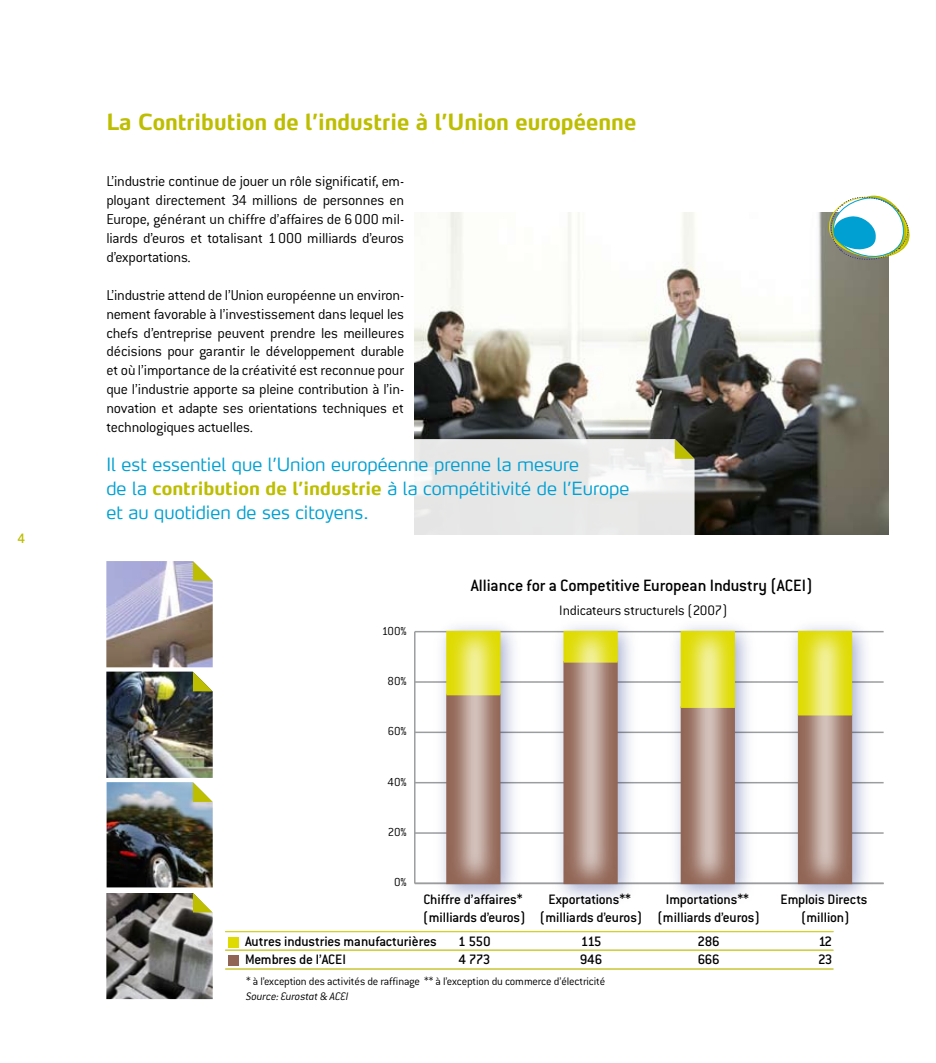
<style>
.page{position:relative;width:936px;height:1063px;background:#fff}
.page>*{position:absolute;margin:0;border:0;box-sizing:border-box;transform-origin:0 0}
.t1{font:700 22.05px "Max";color:#bdbe01;scale:.95 1}
.t2{font:300 18px/24px "Max";color:#00a0d2}
.t3{font:500 18px "Conduit ITC";letter-spacing:-.01em;color:#000}
.t4{font:300 15.75px/18.9px "Conduit ITC";letter-spacing:-.015em;color:#000;text-align:justify}
.t5{font:500 15px/18px "Conduit ITC";letter-spacing:-.01em;color:#000}
.t6{font:300 15px "Conduit ITC";letter-spacing:-.01em;color:#000}
.t7{font:500 15px "Conduit ITC";color:#bdbe01}
.t8{font:300 12.75px "Conduit ITC";letter-spacing:-.01em;color:#000}
.t9{font:300 12px "Conduit ITC";letter-spacing:-.015em;color:#000}
.t10{font:italic 300 12px "Conduit ITC";letter-spacing:-.01em;color:#000}
.s1{font-weight:700;color:#bdbe01}
</style>
<div class="page">
<img style="left:414px;top:212px;width:474px;height:322px">
<svg style="left:414px;top:439px;width:280px;height:96px"></svg>
<img style="left:106px;top:561px;width:107px;height:106px">
<svg style="left:193px;top:561px;width:20px;height:20px"></svg>
<img style="left:106px;top:672px;width:107px;height:106px">
<svg style="left:193px;top:672px;width:20px;height:19px"></svg>
<img style="left:107px;top:782px;width:106px;height:105px">
<svg style="left:193px;top:782px;width:20px;height:20px"></svg>
<img style="left:106px;top:893px;width:107px;height:106px">
<svg style="left:193px;top:893px;width:20px;height:19px"></svg>
<svg style="left:827px;top:195px;width:83px;height:68px"></svg>
<img style="left:414px;top:625px;width:116px;height:274px">
<img style="left:530px;top:625px;width:117px;height:274px">
<img style="left:647px;top:625px;width:117px;height:274px">
<img style="left:764px;top:625px;width:120px;height:274px">
<hr style="left:225px;top:950px;width:608px;height:1px;background:#dfdb00">
<hr style="left:225px;top:969px;width:608px;height:1px;background:#dfdb00">
<hr style="left:225px;top:931px;width:608px;height:1px;background:#dfdb00">
<div style="left:228px;top:937px;width:11px;height:10px;background:#dfdb00"></div>
<div style="left:228px;top:955px;width:11px;height:10px;background:#916555"></div>
<p class="t7" style="left:17px;top:530px;width:9px">4</p>
<h1 class="t1" style="left:106px;top:108px;width:559px">La Contribution de l’industrie à l’Union européenne</h1>
<p class="t4" style="left:106px;top:172px;width:299px">L’industrie continue de jouer un rôle significatif, em&shy;ployant directement 34 millions de personnes en Europe, générant un chiffre d’affaires de 6000 mil&shy;liards d’euros et totalisant 1000 milliards d’euros d’exportations.</p>
<p class="t4" style="left:106px;top:285px;width:299px">L’industrie attend de l’Union européenne un environ&shy;nement favorable à l’investissement dans lequel les chefs d’entreprise peuvent prendre les meilleures décisions pour garantir le développement durable et où l’importance de la créativité est reconnue pour que l’industrie apporte sa pleine contribution à l’in&shy;novation et adapte ses orientations techniques et technologiques actuelles.</p>
<p class="t2" style="left:106px;top:452px;width:524px">Il est essentiel que l’Union européenne prenne la mesure<br>de la <span class="s1">contribution de l’industrie</span> à la compétitivité de l’Europe et au quotidien de ses citoyens.</p>
<p class="t8" style="left:382px;top:624px;width:26px">100%</p>
<p class="t8" style="left:387px;top:674px;width:21px">80%</p>
<p class="t8" style="left:388px;top:725px;width:21px">60%</p>
<p class="t8" style="left:387px;top:775px;width:21px">40%</p>
<p class="t8" style="left:388px;top:825px;width:20px">20%</p>
<p class="t8" style="left:394px;top:876px;width:14px">0%</p>
<p class="t3" style="left:471px;top:575px;width:343px">Alliance for a Competitive European Industry (ACEI)</p>
<p class="t6" style="left:559px;top:602px;width:170px">Indicateurs structurels (2007)</p>
<p class="t5" style="left:423px;top:891px;width:104px">Chiffre d’affaires* (milliards d’euros)</p>
<p class="t5" style="left:458px;top:933px;width:34px">1 550<br>4 773</p>
<p class="t5" style="left:540px;top:891px;width:104px;text-align:center">Exportations** (milliards d’euros)</p>
<p class="t5" style="left:579px;top:933px;width:24px">115<br>946</p>
<p class="t5" style="left:245px;top:933px;width:193px">Autres industries manufacturières<br>Membres de l’ACEI</p>
<p class="t9" style="left:246px;top:975px;width:361px">* à l’exception des activités de raffinage ** à l’exception du commerce d’électricité</p>
<p class="t10" style="left:246px;top:990px;width:104px">Source: Eurostat &amp; ACEI</p>
<p class="t5" style="left:657px;top:891px;width:104px;text-align:center">Importations** (milliards d’euros)</p>
<p class="t5" style="left:697px;top:933px;width:24px">286<br>666</p>
<p class="t5" style="left:780px;top:891px;width:88px;text-align:center">Emplois Directs (million)</p>
<p class="t5" style="left:818px;top:933px;width:16px">12<br>23</p>
</div>
